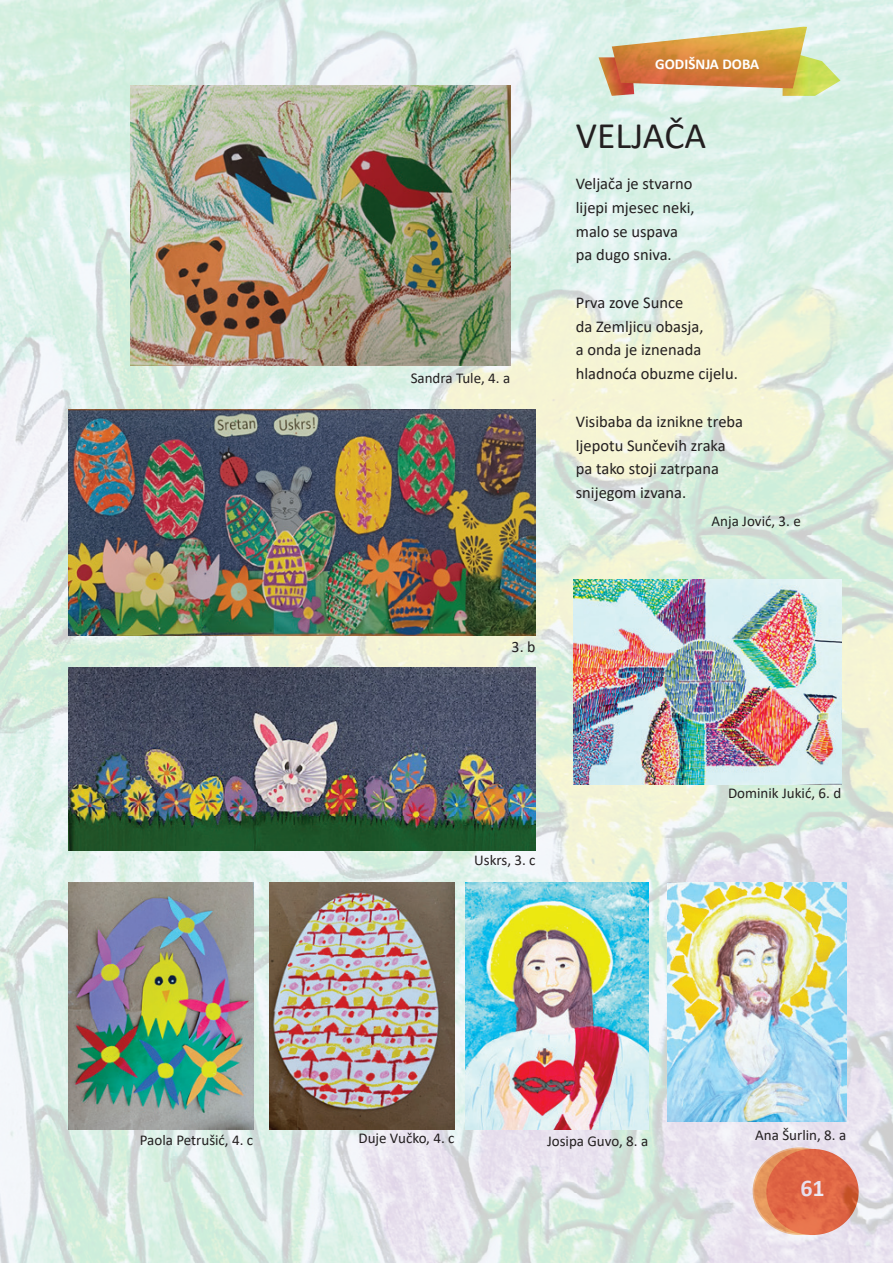
<style>
.page{position:relative;width:893px;height:1263px;background:#fff}
.page>*{position:absolute;margin:0;border:0;box-sizing:border-box;transform-origin:0 0}
.t1{font:37.5px "Calibri";color:#231f20}
.t2{font:700 24px "Calibri";color:#fff}
.t3{font:16.5px/23.7px "Calibri";color:#231f20}
.t4{font:15.9px "Calibri";color:#231f20}
.t5{font:15px "Calibri";color:#231f20}
.t6{font:700 15px "Calibri";color:#fff}
</style>
<div class="page">
<img style="left:0;top:0;width:893px;height:1263px">
<img style="left:130px;top:85px;width:380px;height:281px">
<img style="left:68px;top:667px;width:467px;height:183px">
<img style="left:68px;top:409px;width:468px;height:226px">
<img style="left:68px;top:882px;width:185px;height:247px">
<img style="left:269px;top:882px;width:186px;height:247px">
<img style="left:465px;top:883px;width:183px;height:247px">
<img style="left:667px;top:882px;width:179px;height:240px">
<img style="left:573px;top:580px;width:268px;height:204px">
<p class="t5" style="left:411px;top:368px;width:101px">Sandra Tule, 4. a</p>
<p class="t6" style="left:655px;top:54px;width:106px">GODIŠNJA DOBA</p>
<h1 class="t1" style="left:576px;top:110px;width:132px">VELJAČA</h1>
<p class="t3" style="left:576px;top:171px;width:120px">Veljača je stvarno lijepi mjesec neki, malo se uspava pa dugo sniva.</p>
<p class="t3" style="left:576px;top:290px;width:164px">Prva zove Sunce<br>da Zemljicu obasja,<br>a onda je iznenada hladnoća obuzme cijelu.</p>
<p class="t3" style="left:576px;top:409px;width:169px">Visibaba da iznikne treba ljepotu Sunčevih zraka pa tako stoji zatrpana snijegom izvana.</p>
<p class="t5" style="left:711px;top:511px;width:91px">Anja Jović, 3. e</p>
<p class="t4" style="left:512px;top:636px;width:25px">3. b</p>
<p class="t5" style="left:474px;top:850px;width:63px">Uskrs, 3. c</p>
<p class="t5" style="left:728px;top:783px;width:115px">Dominik Jukić, 6. d</p>
<p class="t5" style="left:140px;top:1130px;width:115px">Paola Petrušić, 4. c</p>
<p class="t5" style="left:358px;top:1127px;width:98px">Duje Vučko, 4. c</p>
<p class="t5" style="left:547px;top:1130px;width:103px">Josipa Guvo, 8. a</p>
<p class="t5" style="left:755px;top:1125px;width:92px">Ana Šurlin, 8. a</p>
<h2 class="t2" style="left:800px;top:1171px;width:26px">61</h2>
</div>
